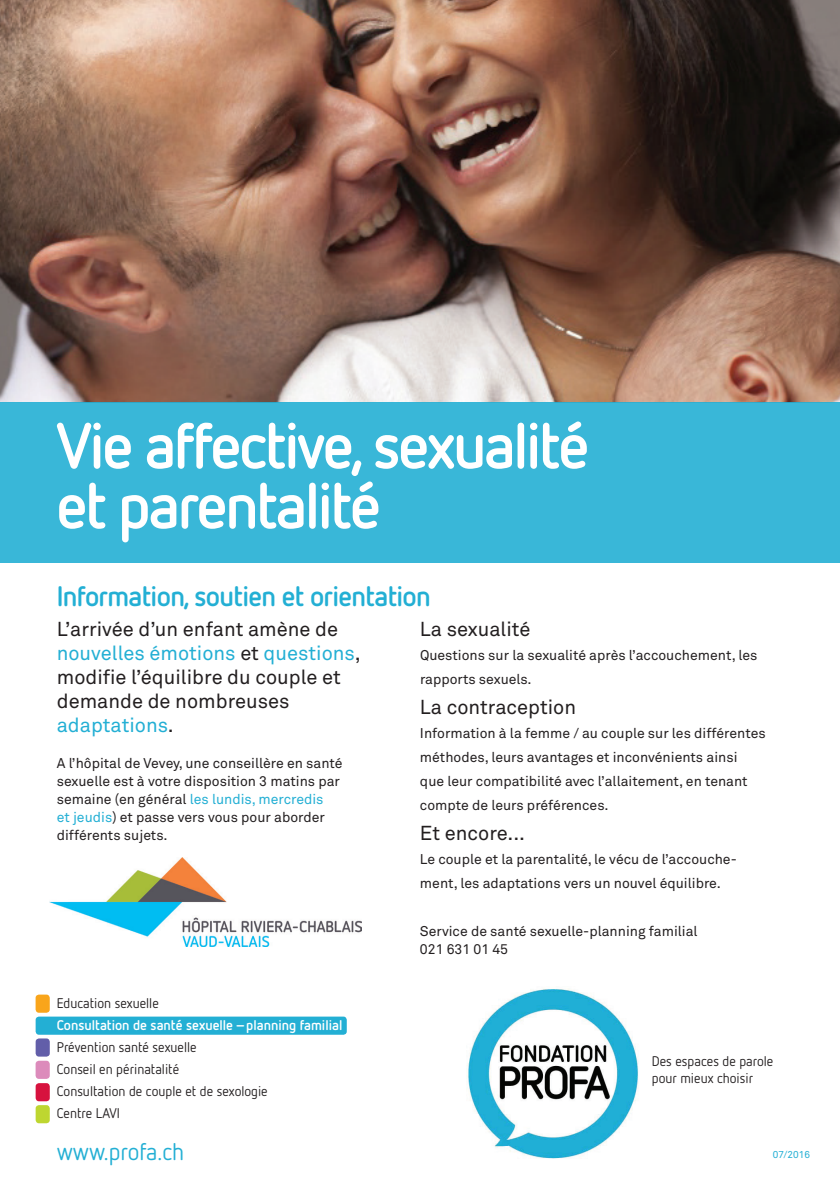
<style>
.page{position:relative;width:840px;height:1191px;background:#fff}
.page>*{position:absolute;margin:0;border:0;box-sizing:border-box;transform-origin:0 0}
.t1{font:700 64px/60px "Netto OT";letter-spacing:-.04em;color:#fff}
.t2{font:700 28px "Netto OT";letter-spacing:-.025em;color:#23afd4}
.t3{font:24px "Netto OT";color:#23afd4}
.t4{font:20px/24px "Akkurat";color:#231f20}
.t5{font:14px/18px "Akkurat";color:#231f20}
.t6{font:14px/22px "Netto OT";color:#231f20}
.t7{font:700 14px "Netto OT";color:#fff}
.t8{font:10px "Akkurat";color:#23afd4}
.s1{color:#23afd4}
</style>
<div class="page">
<img style="left:0;top:0;width:839px;height:402px">
<div style="left:0;top:402px;width:839px;height:161px;background:#39b7d8"></div>
<img style="left:50px;top:857px;width:311px;height:89px">
<div style="left:36px;top:994px;width:14px;height:18px;background:#f9a51b;border-radius:3px"></div>
<img style="left:467px;top:989px;width:171px;height:170px">
<div style="left:36px;top:1060px;width:14px;height:18px;background:#dc8bbb;border-radius:3px"></div>
<div style="left:36px;top:1016px;width:310px;height:18px;background:#23afd4;border-radius:3px"></div>
<div style="left:36px;top:1083px;width:14px;height:18px;background:#d7123e;border-radius:3px"></div>
<div style="left:36px;top:1038px;width:14px;height:18px;background:#625ea9;border-radius:3px"></div>
<div style="left:36px;top:1105px;width:14px;height:18px;background:#bed630;border-radius:3px"></div>
<h1 class="t1" style="left:56px;top:414px;width:534px">Vie affective, sexualité et parentalité</h1>
<h2 class="t2" style="left:57px;top:579px;width:375px">Information, soutien et orientation</h2>
<h3 class="t4" style="left:57px;top:618px;width:305px">L’arrivée d’un enfant amène de <span class="s1">nouvelles émotions</span> et <span class="s1">questions</span>, modifie l’équilibre du couple et demande de nombreuses <span class="s1">adaptations</span>.</h3>
<p class="t5" style="left:57px;top:754px;width:287px">A l’hôpital de Vevey, une conseillère en santé sexuelle est à votre disposition 3 matins par semaine (en général <span class="s1">les lundis, mercredis<br>et jeudis</span>) et passe vers vous pour aborder différents sujets.</p>
<p class="t6" style="left:57px;top:992px;width:103px">Education sexuelle</p>
<p class="t7" style="left:57px;top:1016px;width:287px">Consultation de santé sexuelle –planning familial</p>
<p class="t6" style="left:57px;top:1035px;width:212px">Prévention santé sexuelle<br>Conseil en périnatalité<br>Consultation de couple et de sexologie<br>Centre LAVI</p>
<h3 class="t4" style="left:420px;top:618px;width:112px">La sexualité</h3>
<p class="t5" style="left:420px;top:643px;width:338px;line-height:24px">Questions sur la sexualité après l’accouchement, les rapports sexuels.</p>
<h3 class="t4" style="left:420px;top:696px;width:157px">La contraception</h3>
<p class="t5" style="left:420px;top:721px;width:347px;line-height:24px">Information à la femme / au couple sur les différentes méthodes, leurs avantages et inconvénients ainsi<br>que leur compatibilité avec l’allaitement, en tenant compte de leurs préférences.</p>
<h3 class="t4" style="left:420px;top:822px;width:107px">Et encore...</h3>
<p class="t5" style="left:420px;top:847px;width:318px;line-height:24px">Le couple et la parentalité, le vécu de l’accouche&shy;ment, les adaptations vers un nouvel équilibre.</p>
<p class="t5" style="left:420px;top:922px;width:279px">Service de santé sexuelle-planning familial<br>021 631 01 45</p>
<p class="t6" style="left:651px;top:1052px;width:123px;line-height:16.8px">Des espaces de parole pour mieux choisir</p>
<h3 class="t3" style="left:57px;top:1137px;width:129px">www.profa.ch</h3>
<p class="t8" style="left:772px;top:1149px;width:39px">07/2016</p>
</div>
